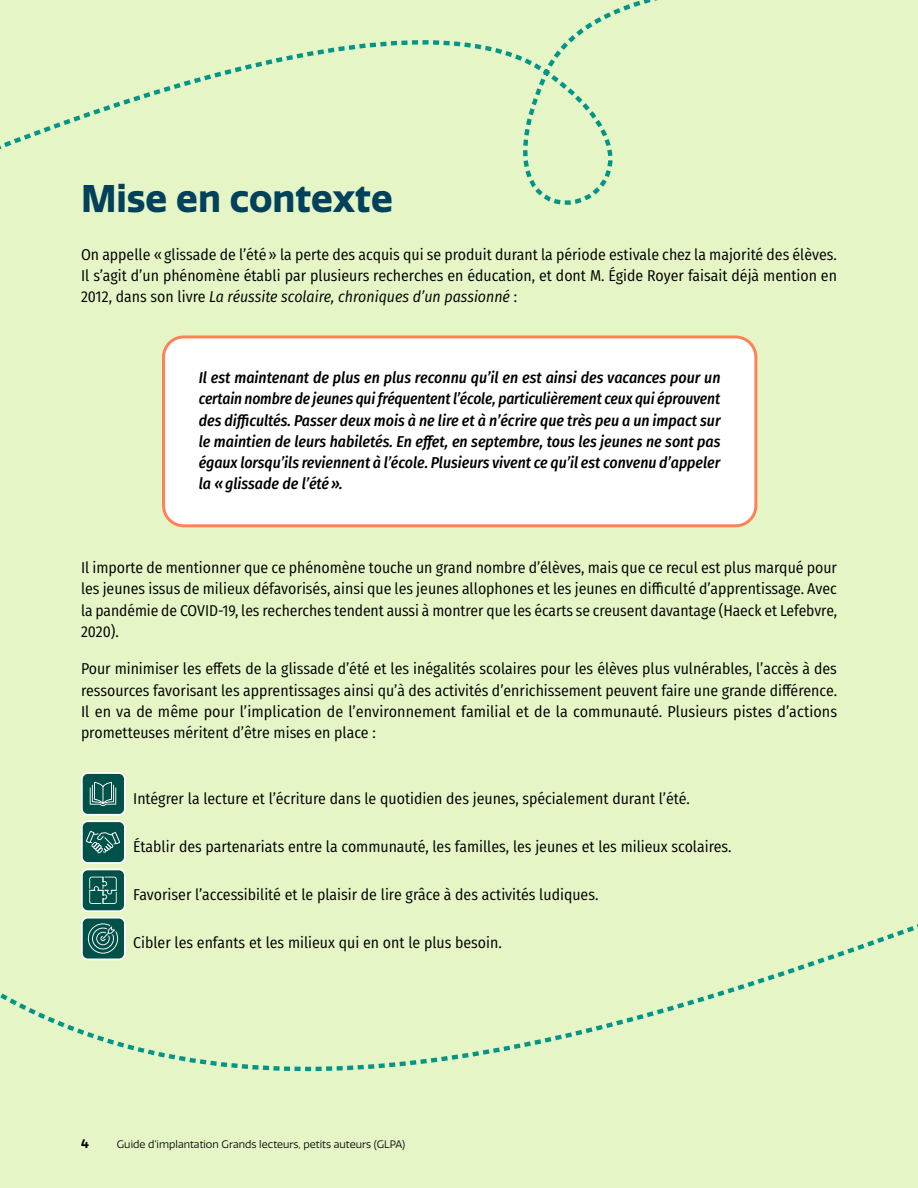
<style>
.page{position:relative;width:918px;height:1188px;background:#e6f5c6}
.page>*{position:absolute;margin:0;border:0;box-sizing:border-box;transform-origin:0 0}
.t1{font:700 37.5px "Quatro";color:#01415b}
.Li-N1{font:15.75px/21.1px "Fira Sans Condensed";color:#000;text-align:justify}
.t2{font:italic 500 15.75px/21.1px "Fira Sans Condensed";color:#000;text-align:justify}
.t3{font:700 12px "Quatro";color:#000}
.t4{font:10.5px "Quatro";color:#000}
.s1{font-style:italic}
</style>
<div class="page">
<div style="left:164px;top:337px;width:592px;height:189px;background:#fff;border-radius:20px"></div>
<div style="left:162px;top:335px;width:595px;height:192px;border:3px solid #ff8257;border-radius:20px"></div>
<svg style="left:0;top:0;width:658px;height:205px"></svg>
<svg style="left:0;top:772px;width:918px;height:300px"></svg>
<h2 class="t1" style="left:81px;top:176px;width:313px">Mise en contexte</h2>
<p class="Li-N1" style="left:81px;top:243px;width:757px">On appelle «glissade de l’été» la perte des acquis qui se produit durant la période estivale chez la majorité des élèves.<br>Il s’agit d’un phénomène établi par plusieurs recherches en éducation, et dont M. Égide Royer faisait déjà mention en 2012, dans son livre <span class="s1">La réussite scolaire, chroniques d’un passionné</span> :</p>
<p class="t2" style="left:199px;top:366px;width:523px">Il est maintenant de plus en plus reconnu qu’il en est ainsi des vacances pour un certain nombre de jeunes qui fréquentent l’école, particulièrement ceux qui éprouvent des difficultés. Passer deux mois à ne lire et à n’écrire que très peu a un impact sur le maintien de leurs habiletés. En effet, en septembre, tous les jeunes ne sont pas égaux lorsqu’ils reviennent à l’école. Plusieurs vivent ce qu’il est convenu d’appeler la «glissade de l’été».</p>
<p class="Li-N1" style="left:81px;top:557px;width:758px">Il importe de mentionner que ce phénomène touche un grand nombre d’élèves, mais que ce recul est plus marqué pour les jeunes issus de milieux défavorisés, ainsi que les jeunes allophones et les jeunes en difficulté d’apprentissage. Avec la pandémie de COVID-19, les recherches tendent aussi à montrer que les écarts se creusent davantage (Haeck et Lefebvre, 2020).</p>
<p class="Li-N1" style="left:81px;top:658px;width:758px">Pour minimiser les effets de la glissade d’été et les inégalités scolaires pour les élèves plus vulnérables, l’accès à des ressources favorisant les apprentissages ainsi qu’à des activités d’enrichissement peuvent faire une grande différence.<br>Il en va de même pour l’implication de l’environnement familial et de la communauté. Plusieurs pistes d’actions prometteuses méritent d’être mises en place :</p>
<p class="Li-N1" style="left:133px;top:787px;width:558px">Intégrer la lecture et l’écriture dans le quotidien des jeunes, spécialement durant l’été.</p>
<p class="Li-N1" style="left:133px;top:835px;width:600px">Établir des partenariats entre la communauté, les familles, les jeunes et les milieux scolaires.</p>
<p class="Li-N1" style="left:133px;top:884px;width:467px">Favoriser l’accessibilité et le plaisir de lire grâce à des activités ludiques.</p>
<p class="Li-N1" style="left:133px;top:932px;width:370px">Cibler les enfants et les milieux qui en ont le plus besoin.</p>
<p class="t3" style="left:81px;top:1136px;width:9px">4</p>
<p class="t4" style="left:117px;top:1138px;width:290px">Guide d’implantation Grands lecteurs, petits auteurs (GLPA)</p>
</div>
